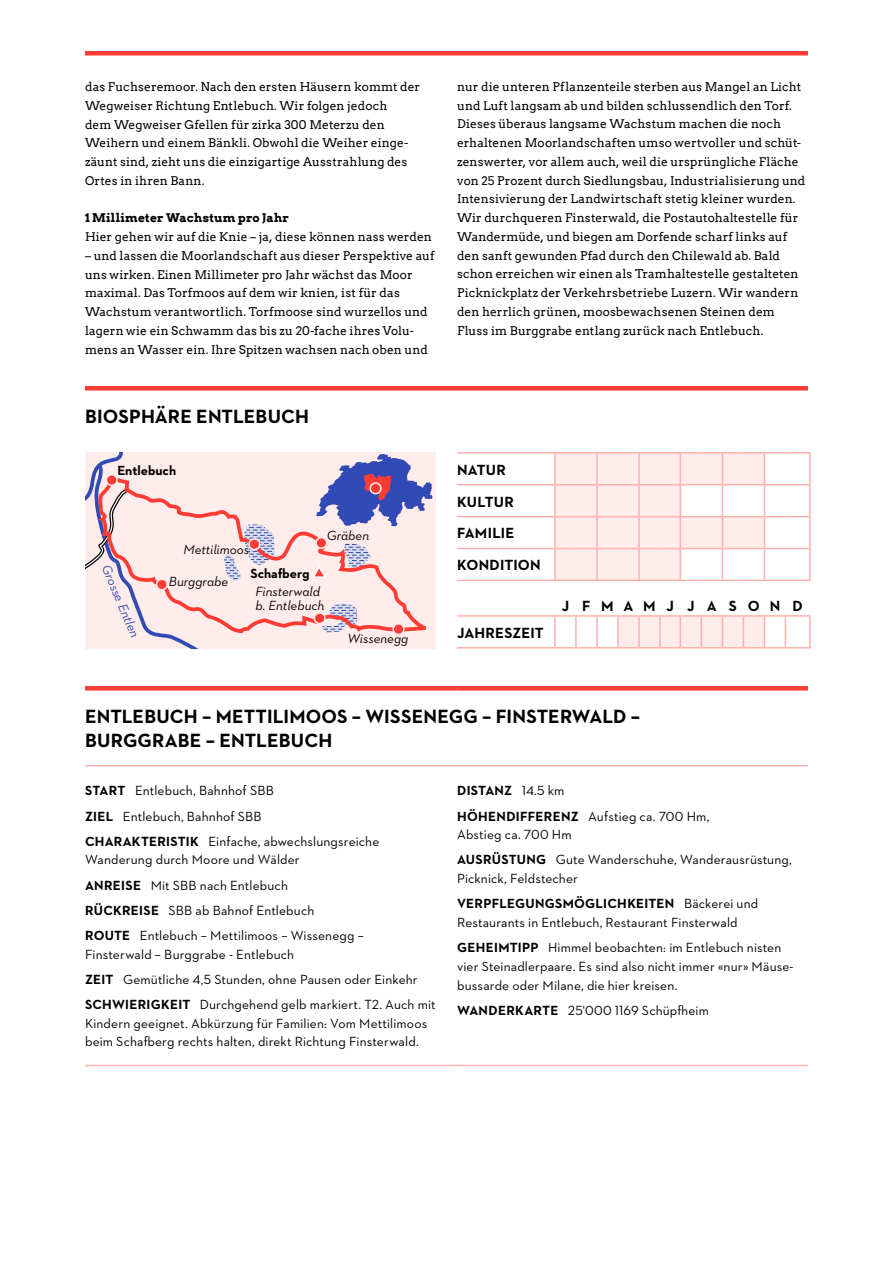
<style>
.page{position:relative;width:893px;height:1263px;background:#fff}
.page>*{position:absolute;margin:0;border:0;box-sizing:border-box;transform-origin:0 0}
.t1{font:700 19.5px/24px "Neutraface 2 Text";letter-spacing:.005em;color:#000}
.t2{font:700 15px/32px "Neutraface 2 Text";letter-spacing:.02em;color:#000}
.t3{font:700 15px "Neutraface 2 Text";letter-spacing:.715em;color:#000}
.t4{font:13.5px/25px "Neutraface 2 Text";letter-spacing:.01em;color:#000}
.t5{font:italic 13.5px/13.5px "Neutraface 2 Text";color:#000}
.t6{font:700 13.5px "Neutraface 2 Text";color:#000}
.t7{font:italic 13.5px "Neutraface 2 Text";color:#324ab5}
.t8{font:12px/18.8px "Arvo";letter-spacing:.005em;color:#000}
.t9{font:700 12px "Arvo";letter-spacing:.015em;color:#000}
.s1{font-weight:700}
</style>
<div class="page">
<div style="left:85px;top:51px;width:723px;height:5px;background:#ff3c34"></div>
<hr style="left:85px;top:386px;width:723px;height:4px;background:#ff3c34">
<hr style="left:85px;top:686px;width:372px;height:4px;background:#ff3c34">
<hr style="left:457px;top:686px;width:351px;height:4px;background:#ff3c34">
<hr style="left:85px;top:1065px;width:372px;height:1px;background:#ffb1ae">
<hr style="left:457px;top:1065px;width:351px;height:1px;background:#ffb1ae">
<hr style="left:85px;top:765px;width:372px;height:1px;background:#ffb1ae">
<hr style="left:457px;top:765px;width:351px;height:1px;background:#ffb1ae">
<div style="left:85px;top:452px;width:351px;height:196px;background:#ffeceb"></div>
<svg style="left:209px;top:510px;width:217px;height:123px"></svg>
<svg style="left:224px;top:524px;width:52px;height:58px"></svg>
<svg style="left:312px;top:603px;width:45px;height:30px"></svg>
<svg style="left:85px;top:452px;width:124px;height:196px"></svg>
<svg style="left:390px;top:621px;width:17px;height:13px"></svg>
<svg style="left:313px;top:535px;width:16px;height:15px"></svg>
<svg style="left:311px;top:564px;width:16px;height:15px"></svg>
<svg style="left:316px;top:454px;width:116px;height:72px"></svg>
<div style="left:370px;top:483px;width:11px;height:11px;background:#ff3c34;border-radius:50%"></div>
<div style="left:369px;top:482px;width:13px;height:12px;border:2px solid #ffeceb;border-radius:50%"></div>
<hr style="left:457px;top:615px;width:98px;height:2px;background:#ffb1ae">
<hr style="left:554px;top:617px;width:2px;height:30px;background:#ffb1ae">
<hr style="left:457px;top:647px;width:98px;height:1px;background:#ffb1ae">
<hr style="left:457px;top:452px;width:98px;height:2px;background:#ffb1ae">
<hr style="left:555px;top:452px;width:21px;height:2px;background:#ffb1ae">
<hr style="left:554px;top:454px;width:2px;height:30px;background:#ffb1ae">
<hr style="left:576px;top:452px;width:21px;height:2px;background:#ffb1ae">
<hr style="left:597px;top:452px;width:21px;height:2px;background:#ffb1ae">
<hr style="left:618px;top:452px;width:21px;height:2px;background:#ffb1ae">
<hr style="left:639px;top:452px;width:21px;height:2px;background:#ffb1ae">
<hr style="left:660px;top:452px;width:20px;height:2px;background:#ffb1ae">
<hr style="left:680px;top:452px;width:21px;height:2px;background:#ffb1ae">
<hr style="left:701px;top:452px;width:21px;height:2px;background:#ffb1ae">
<hr style="left:722px;top:452px;width:21px;height:2px;background:#ffb1ae">
<hr style="left:743px;top:452px;width:21px;height:2px;background:#ffb1ae">
<hr style="left:764px;top:452px;width:21px;height:2px;background:#ffb1ae">
<hr style="left:785px;top:452px;width:26px;height:2px;background:#ffb1ae">
<hr style="left:457px;top:484px;width:98px;height:1px;background:#ffb1ae">
<hr style="left:554px;top:485px;width:2px;height:31px;background:#ffb1ae">
<hr style="left:457px;top:516px;width:98px;height:1px;background:#ffb1ae">
<hr style="left:554px;top:517px;width:2px;height:31px;background:#ffb1ae">
<hr style="left:457px;top:548px;width:98px;height:1px;background:#ffb1ae">
<hr style="left:554px;top:549px;width:2px;height:31px;background:#ffb1ae">
<hr style="left:457px;top:580px;width:98px;height:1px;background:#ffb1ae">
<svg style="left:555px;top:453px;width:256px;height:195px"></svg>
<hr style="left:809px;top:454px;width:2px;height:30px;background:#ffb1ae">
<hr style="left:809px;top:485px;width:2px;height:31px;background:#ffb1ae">
<hr style="left:809px;top:517px;width:2px;height:31px;background:#ffb1ae">
<hr style="left:809px;top:549px;width:2px;height:31px;background:#ffb1ae">
<p class="t8" style="left:85px;top:77px;width:337px">das Fuchseremoor. Nach den ersten Häusern kommt der Wegweiser Richtung Entlebuch. Wir folgen jedoch<br>dem Wegweiser Gfellen für zirka 300 Meterzu den Weihern und einem Bänkli. Obwohl die Weiher einge&shy;zäunt sind, zieht uns die einzigartige Ausstrahlung des Ortes in ihren Bann.</p>
<p class="t9" style="left:85px;top:210px;width:206px">1 Millimeter Wachstum pro Jahr</p>
<p class="t8" style="left:85px;top:227px;width:348px">Hier gehen wir auf die Knie – ja, diese können nass werden</p>
<p class="t8" style="left:85px;top:246px;width:351px">– und lassen die Moorlandschaft aus dieser Perspektive auf uns wirken. Einen Millimeter pro Jahr wächst das Moor maximal. Das Torfmoos auf dem wir knien, ist für das Wachstum verantwortlich. Torfmoose sind wurzellos und lagern wie ein Schwamm das bis zu 20-fache ihres Volu&shy;mens an Wasser ein. Ihre Spitzen wachsen nach oben und</p>
<h1 class="t1" style="left:85px;top:404px;width:226px">BIOSPHÄRE ENTLEBUCH</h1>
<p class="t6" style="left:117px;top:462px;width:60px">Entlebuch</p>
<p class="t5" style="left:184px;top:543px;width:67px">Mettilimoos</p>
<p class="t5" style="left:327px;top:528px;width:44px">Gräben</p>
<p class="t7" style="left:113px;top:562px;width:79px;rotate:67deg">Grosse Entlen</p>
<p class="t5" style="left:169px;top:575px;width:61px">Burggrabe</p>
<p class="t6" style="left:250px;top:564px;width:61px">Schafberg</p>
<p class="t5" style="left:256px;top:585px;width:70px">Finsterwald b. Entlebuch</p>
<p class="t5" style="left:348px;top:631px;width:62px">Wissenegg</p>
<p class="t8" style="left:457px;top:77px;width:350px">nur die unteren Pflanzenteile sterben aus Mangel an Licht und Luft langsam ab und bilden schlussendlich den Torf.<br>Dieses überaus langsame Wachstum machen die noch erhaltenen Moorlandschaften umso wertvoller und schüt&shy;zenswerter, vor allem auch, weil die ursprüngliche Fläche von 25 Prozent durch Siedlungsbau, Industrialisierung und Intensivierung der Landwirtschaft stetig kleiner wurden.<br>Wir durchqueren Finsterwald, die Postautohaltestelle für Wandermüde, und biegen am Dorfende scharf links auf den sanft gewunden Pfad durch den Chilewald ab. Bald schon erreichen wir einen als Tramhaltestelle gestalteten Picknickplatz der Verkehrsbetriebe Luzern. Wir wandern den herrlich grünen, moosbewachsenen Steinen dem Fluss im Burggrabe entlang zurück nach Entlebuch.</p>
<p class="t2" style="left:457px;top:453px;width:85px">NATUR<br>KULTUR<br>FAMILIE<br>KONDITION</p>
<p class="t2" style="left:457px;top:616px;width:88px">JAHRESZEIT</p>
<p class="t3" style="left:562px;top:596px;width:243px">J FMAMJ JASOND</p>
<h1 class="t1" style="left:85px;top:704px;width:557px">ENTLEBUCH – METTILIMOOS – WISSENEGG – FINSTERWALD –<br>BURGGRABE – ENTLEBUCH</h1>
<p class="t4" style="left:85px;top:778px;width:296px"><span class="s1">START</span> Entlebuch, Bahnhof SBB<br><span class="s1">ZIEL</span> Entlebuch, Bahnhof SBB<br><span class="s1">CHARAKTERISTIK</span> Einfache, abwechslungsreiche</p>
<p class="t4" style="left:85px;top:847px;width:280px">Wanderung durch Moore und Wälder<br><span class="s1">ANREISE</span> Mit SBB nach Entlebuch <span class="s1">RÜCKREISE</span> SBB ab Bahnof Entlebuch<br><span class="s1">ROUTE</span> Entlebuch – Mettilimoos – Wissenegg –</p>
<p class="t4" style="left:85px;top:941px;width:352px">Finsterwald – Burggrabe - Entlebuch<br><span class="s1">ZEIT</span> Gemütliche 4,5 Stunden, ohne Pausen oder Einkehr<br><span class="s1">SCHWIERIGKEIT</span> Durchgehend gelb markiert. T2. Auch mit</p>
<p class="t4" style="left:85px;top:1013px;width:344px;line-height:18.8px">Kindern geeignet. Abkürzung für Familien: Vom Mettilimoos beim Schafberg rechts halten, direkt Richtung Finsterwald.</p>
<p class="t4" style="left:457px;top:778px;width:254px"><span class="s1">DISTANZ</span> 14.5 km<br><span class="s1">HÖHENDIFFERENZ</span> Aufstieg ca. 700 Hm,</p>
<p class="t4" style="left:457px;top:822px;width:336px">Abstieg ca. 700 Hm<br><span class="s1">AUSRÜSTUNG</span> Gute Wanderschuhe, Wanderausrüstung,</p>
<p class="t4" style="left:457px;top:866px;width:303px">Picknick, Feldstecher<br><span class="s1">VERPFLEGUNGSMÖGLICHKEITEN</span> Bäckerei und</p>
<p class="t4" style="left:457px;top:910px;width:326px">Restaurants in Entlebuch, Restaurant Finsterwald<br><span class="s1">GEHEIMTIPP</span> Himmel beobachten: im Entlebuch nisten</p>
<p class="t4" style="left:457px;top:957px;width:338px;line-height:18.8px">vier Steinadlerpaare. Es sind also nicht immer «nur» Mäuse&shy;bussarde oder Milane, die hier kreisen.</p>
<p class="t4" style="left:457px;top:997px;width:253px"><span class="s1">WANDERKARTE</span> 25'000 1169 Schüpfheim</p>
</div>
